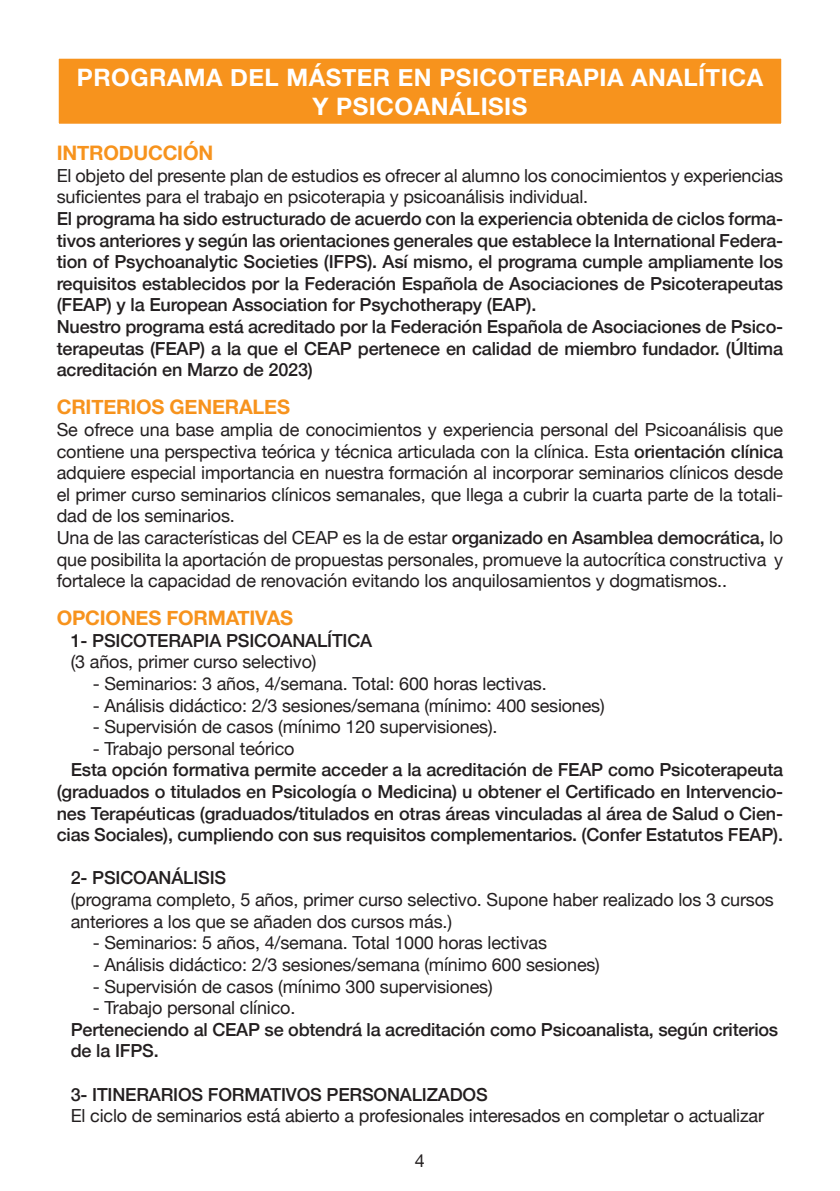
<style>
.page{position:relative;width:840px;height:1191px;background:#fff}
.page>*{position:absolute;margin:0;border:0;box-sizing:border-box;transform-origin:0 0}
.t1{font:700 24px/28.8px "Helvetica Neue";letter-spacing:.02em;color:#fff;text-align:center}
.t2{font:700 20px "Helvetica Neue";letter-spacing:-.01em;color:#f7931d}
.t3{font:18px/21.6px "Helvetica Neue";letter-spacing:-.01em;color:#231f20}
.t4{font:500 18px/21.6px "Helvetica Neue";letter-spacing:-.01em;color:#231f20}
.s1{font-weight:500}
</style>
<div class="page">
<div style="left:57px;top:57px;width:725px;height:69px;background:#f7931d;border:2px solid #fff"></div>
<h1 class="t1" style="left:77px;top:63px;width:687px">PROGRAMA DEL MÁSTER EN PSICOTERAPIA ANALÍTICA<br>Y PSICOANÁLISIS</h1>
<p class="t2" style="left:57px;top:137px;width:158px">INTRODUCCIÓN</p>
<p class="t3" style="left:57px;top:166px;width:727px">El objeto del presente plan de estudios es ofrecer al alumno los conocimientos y experiencias suficientes para el trabajo en psicoterapia y psicoanálisis individual.</p>
<p class="t4" style="left:57px;top:206px;width:727px">El programa ha sido estructurado de acuerdo con la experiencia obtenida de ciclos forma&shy;tivos anteriores y según las orientaciones generales que establece la International Federa&shy;tion of Psychoanalytic Societies (IFPS). Así mismo, el programa cumple ampliamente los requisitos establecidos por la Federación Española de Asociaciones de Psicoterapeutas (FEAP) y la European Association for Psychotherapy (EAP).<br>Nuestro programa está acreditado por la Federación Española de Asociaciones de Psico&shy;terapeutas (FEAP) a la que el CEAP pertenece en calidad de miembro fundador. (Última acreditación en Marzo de 2023)</p>
<p class="t2" style="left:57px;top:391px;width:235px">CRITERIOS GENERALES</p>
<p class="t3" style="left:57px;top:420px;width:727px">Se ofrece una base amplia de conocimientos y experiencia personal del Psicoanálisis que contiene una perspectiva teórica y técnica articulada con la clínica. Esta <span class="s1">orientación clínica </span>adquiere especial importancia en nuestra formación al incorporar seminarios clínicos desde el primer curso seminarios clínicos semanales, que llega a cubrir la cuarta parte de la totali&shy;dad de los seminarios.<br>Una de las características del CEAP es la de estar <span class="s1">organizado en Asamblea democrática,</span> lo que posibilita la aportación de propuestas personales, promueve la autocrítica constructiva y fortalece la capacidad de renovación evitando los anquilosamientos y dogmatismos..</p>
<p class="t2" style="left:57px;top:602px;width:238px">OPCIONES FORMATIVAS</p>
<p class="t4" style="left:71px;top:628px;width:303px">1- PSICOTERAPIA PSICOANALÍTICA</p>
<p class="t3" style="left:71px;top:652px;width:247px">(3 años, primer curso selectivo)</p>
<p class="t3" style="left:93px;top:674px;width:455px">- Seminarios: 3 años, 4/semana. Total: 600 horas lectivas.</p>
<p class="t3" style="left:93px;top:695px;width:513px">- Análisis didáctico: 2/3 sesiones/semana (mínimo: 400 sesiones)</p>
<p class="t3" style="left:93px;top:717px;width:406px">- Supervisión de casos (mínimo 120 supervisiones).</p>
<p class="t3" style="left:93px;top:738px;width:203px">- Trabajo personal teórico</p>
<p class="t4" style="left:57px;top:758px;width:727px;text-align:justify;text-indent:14px">Esta opción formativa permite acceder a la acreditación de FEAP como Psicoterapeuta (graduados o titulados en Psicología o Medicina) u obtener el Certificado en Intervencio&shy;nes Terapéuticas (graduados/titulados en otras áreas vinculadas al área de Salud o Cien&shy;cias Sociales), cumpliendo con sus requisitos complementarios. (Confer Estatutos FEAP).</p>
<p class="t4" style="left:71px;top:866px;width:157px">2- PSICOANÁLISIS</p>
<p class="t3" style="left:71px;top:890px;width:704px">(programa completo, 5 años, primer curso selectivo. Supone haber realizado los 3 cursos anteriores a los que se añaden dos cursos más.)</p>
<p class="t3" style="left:93px;top:933px;width:455px">- Seminarios: 5 años, 4/semana. Total 1000 horas lectivas</p>
<p class="t3" style="left:93px;top:954px;width:508px">- Análisis didáctico: 2/3 sesiones/semana (mínimo 600 sesiones)</p>
<p class="t3" style="left:93px;top:976px;width:401px">- Supervisión de casos (mínimo 300 supervisiones)</p>
<p class="t3" style="left:93px;top:998px;width:204px">- Trabajo personal clínico.</p>
<p class="t4" style="left:71px;top:1017px;width:708px">Perteneciendo al CEAP se obtendrá la acreditación como Psicoanalista, según criterios de la IFPS.</p>
<p class="t4" style="left:71px;top:1082px;width:418px">3- ITINERARIOS FORMATIVOS PERSONALIZADOS</p>
<p class="t3" style="left:71px;top:1106px;width:694px">El ciclo de seminarios está abierto a profesionales interesados en completar o actualizar</p>
<p class="t3" style="left:415px;top:1150px;width:12px">4</p>
</div>
